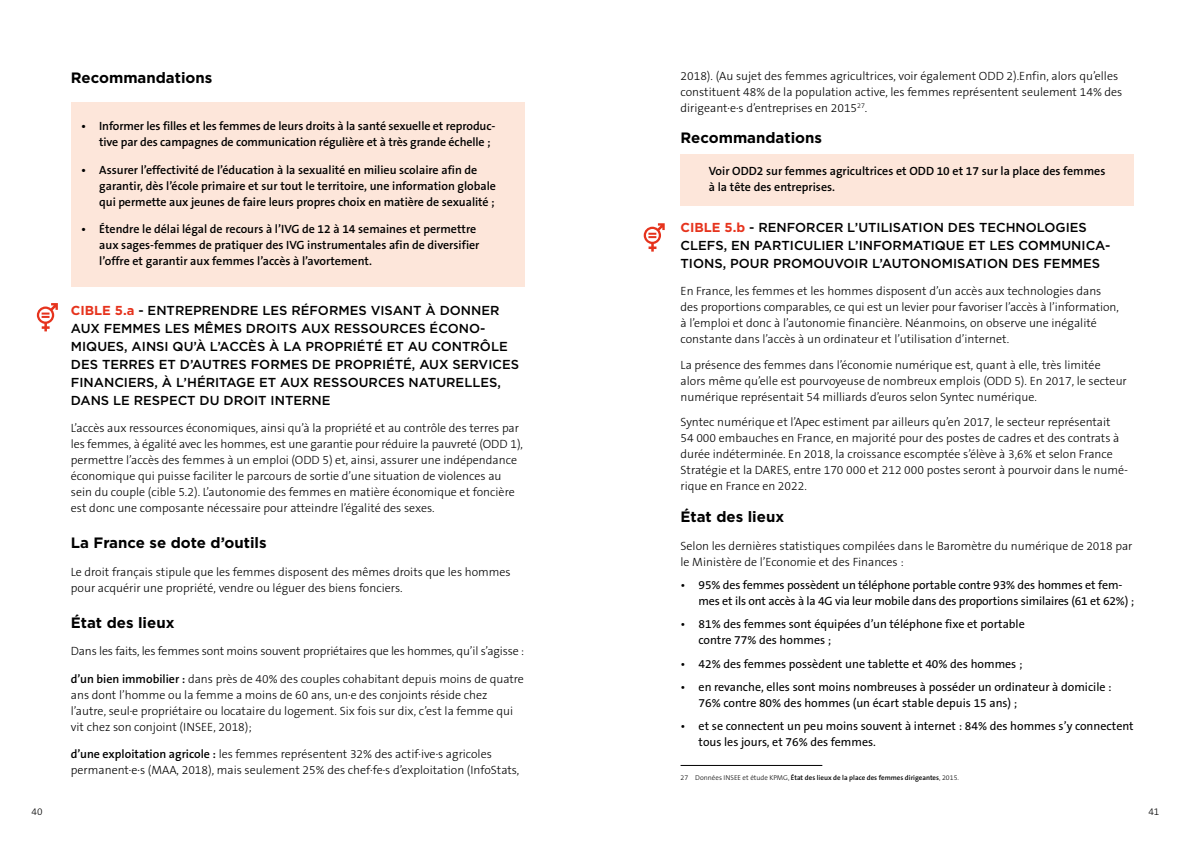
<style>
.page{position:relative;width:1191px;height:842px;background:#fff}
.page>*{position:absolute;margin:0;border:0;box-sizing:border-box;transform-origin:0 0}
.t1{font:700 15px "Gotham";color:#000}
.t2{font:500 13px/18px "Gotham";color:#000}
.t3{font:300 12px/16px "The Sans B3";color:#000}
.t4{font:600 12px/16px "The Sans B6";color:#000}
.t5{font:12px/16px "The Sans B5 Plain";color:#000}
.t6{font:300 10px "The Sans B3";color:#000}
.t7{font:600 7px "The Sans B6";color:#000}
.s1{font-weight:700;color:#e6331d}
.s2{font-family:"The Sans B6";font-weight:600}
.s3{font-family:"The Sans B3";font-weight:300}
</style>
<div class="page">
<div style="left:680px;top:154px;width:454px;height:52px;background:#fde6da"></div>
<div style="left:71px;top:102px;width:453px;height:184px;background:#fde6da"></div>
<hr style="left:680px;top:765px;width:142px;height:1px;background:#000">
<svg style="left:643px;top:223px;width:21px;height:29px"></svg>
<svg style="left:37px;top:303px;width:21px;height:28px"></svg>
<p class="t1" style="left:71px;top:68px;width:143px">Recommandations</p>
<p class="t4" style="left:99px;top:119px;width:397px;text-indent:-18px">• Informer les filles et les femmes de leurs droits à la santé sexuelle et reproduc&shy;tive par des campagnes de communication régulière et à très grande échelle ;</p>
<p class="t4" style="left:99px;top:162px;width:398px;text-indent:-18px">• Assurer l’effectivité de l’éducation à la sexualité en milieu scolaire afin de garantir, dès l’école primaire et sur tout le territoire, une information globale qui permette aux jeunes de faire leurs propres choix en matière de sexualité ;</p>
<p class="t4" style="left:99px;top:221px;width:382px;text-indent:-18px">• Étendre le délai légal de recours à l’IVG de 12 à 14 semaines et permettre aux sages-femmes de pratiquer des IVG instrumentales afin de diversifier l’offre et garantir aux femmes l’accès à l’avortement.</p>
<p class="t2" style="left:71px;top:301px;width:450px"><span class="s1">CIBLE 5.a</span> - ENTREPRENDRE LES RÉFORMES VISANT À DONNER AUX FEMMES LES MÊMES DROITS AUX RESSOURCES ÉCONO-MIQUES, AINSI QU’À L’ACCÈS À LA PROPRIÉTÉ ET AU CONTRÔLE DES TERRES ET D’AUTRES FORMES DE PROPRIÉTÉ, AUX SERVICES FINANCIERS, À L’HÉRITAGE ET AUX RESSOURCES NATURELLES, DANS LE RESPECT DU DROIT INTERNE</p>
<p class="t3" style="left:71px;top:420px;width:454px">L’accès aux ressources économiques, ainsi qu’à la propriété et au contrôle des terres par les femmes, à égalité avec les hommes, est une garantie pour réduire la pauvreté (ODD 1), permettre l’accès des femmes à un emploi (ODD 5) et, ainsi, assurer une indépendance économique qui puisse faciliter le parcours de sortie d’une situation de violences au sein du couple (cible 5.2). L’autonomie des femmes en matière économique et foncière est donc une composante nécessaire pour atteindre l’égalité des sexes.</p>
<p class="t1" style="left:71px;top:533px;width:197px">La France se dote d’outils</p>
<p class="t3" style="left:71px;top:564px;width:441px">Le droit français stipule que les femmes disposent des mêmes droits que les hommes pour acquérir une propriété, vendre ou léguer des biens fonciers.</p>
<p class="t1" style="left:71px;top:613px;width:105px">État des lieux</p>
<p class="t3" style="left:71px;top:644px;width:455px">Dans les faits, les femmes sont moins souvent propriétaires que les hommes, qu’il s’agisse :</p>
<p class="t3" style="left:71px;top:671px;width:454px"><span class="s2">d’un bien immobilier :</span> dans près de 40% des couples cohabitant depuis moins de quatre ans dont l’homme ou la femme a moins de 60 ans, un·e des conjoints réside chez l’autre, seul·e propriétaire ou locataire du logement. Six fois sur dix, c’est la femme qui vit chez son conjoint (INSEE, 2018);</p>
<p class="t3" style="left:71px;top:746px;width:450px"><span class="s2">d’une exploitation agricole :</span> les femmes représentent 32% des actif·ive·s agricoles permanent·e·s (MAA, 2018), mais seulement 25% des chef·fe·s d’exploitation (InfoStats,</p>
<p class="t3" style="left:680px;top:68px;width:443px">2018). (Au sujet des femmes agricultrices, voir également ODD 2).Enfin, alors qu’elles constituent 48% de la population active, les femmes représentent seulement 14% des dirigeant·e·s d’entreprises en 2015<sup>27</sup>.</p>
<p class="t1" style="left:680px;top:128px;width:143px">Recommandations</p>
<p class="t4" style="left:709px;top:164px;width:398px">Voir ODD2 sur femmes agricultrices et ODD 10 et 17 sur la place des femmes à la tête des entreprises.</p>
<p class="t2" style="left:680px;top:218px;width:431px"><span class="s1">CIBLE 5.b</span> - RENFORCER L’UTILISATION DES TECHNOLOGIES<br>CLEFS, EN PARTICULIER L’INFORMATIQUE ET LES COMMUNICA-<br>TIONS, POUR PROMOUVOIR L’AUTONOMISATION DES FEMMES</p>
<p class="t3" style="left:680px;top:284px;width:440px">En France, les femmes et les hommes disposent d’un accès aux technologies dans des proportions comparables, ce qui est un levier pour favoriser l’accès à l’information, à l’emploi et donc à l’autonomie financière. Néanmoins, on observe une inégalité constante dans l’accès à un ordinateur et l’utilisation d’internet.</p>
<p class="t3" style="left:680px;top:357px;width:448px">La présence des femmes dans l’économie numérique est, quant à elle, très limitée alors même qu’elle est pourvoyeuse de nombreux emplois (ODD 5). En 2017, le secteur numérique représentait 54 milliards d’euros selon Syntec numérique.</p>
<p class="t3" style="left:680px;top:414px;width:449px">Syntec numérique et l’Apec estiment par ailleurs qu’en 2017, le secteur représentait<br>54 000 embauches en France, en majorité pour des postes de cadres et des contrats à durée indéterminée. En 2018, la croissance escomptée s’élève à 3,6% et selon France Stratégie et la DARES, entre 170 000 et 212 000 postes seront à pourvoir dans le numé&shy;rique en France en 2022.</p>
<p class="t1" style="left:680px;top:507px;width:105px">État des lieux</p>
<p class="t3" style="left:680px;top:538px;width:453px">Selon les dernières statistiques compilées dans le Baromètre du numérique de 2018 par le Ministère de l’Economie et des Finances :</p>
<p class="t5" style="left:698px;top:577px;width:437px;text-indent:-18px">• 95% des femmes possèdent un téléphone portable contre 93% des hommes et fem&shy;mes et ils ont accès à la 4G via leur mobile dans des proportions similaires (61 et 62%) ;</p>
<p class="t5" style="left:698px;top:617px;width:328px;text-indent:-18px">• 81% des femmes sont équipées d’un téléphone fixe et portable contre 77% des hommes ;</p>
<p class="t5" style="left:680px;top:656px;width:343px">• 42% des femmes possèdent une tablette et 40% des hommes ;</p>
<p class="t5" style="left:698px;top:679px;width:414px;text-indent:-18px">• en revanche, elles sont moins nombreuses à posséder un ordinateur à domicile :<br>76% contre 80% des hommes (un écart stable depuis 15 ans) ;</p>
<p class="t5" style="left:698px;top:719px;width:436px;text-indent:-18px">• et se connectent un peu moins souvent à internet : 84% des hommes s’y connectent tous les jours, et 76% des femmes.</p>
<p class="t7" style="left:680px;top:774px;width:280px"><span class="s3">27 Données INSEE et étude KPMG,</span> État des lieux de la place des femmes dirigeantes<span class="s3">, 2015.</span></p>
<p class="t6" style="left:32px;top:807px;width:12px">40</p>
<p class="t6" style="left:1148px;top:807px;width:12px">41</p>
</div>
